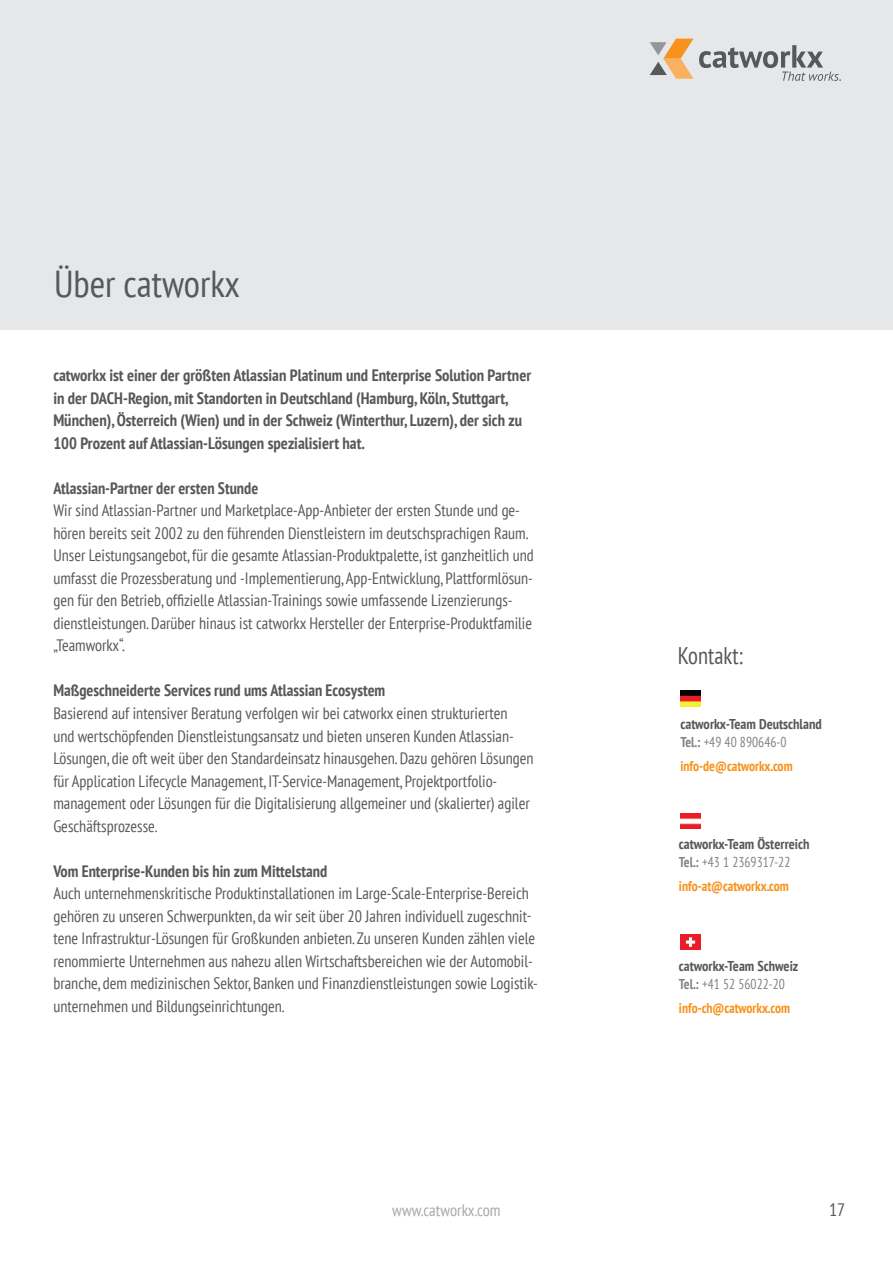
<style>
.page{position:relative;width:893px;height:1263px;background:#fff}
.page>*{position:absolute;margin:0;border:0;box-sizing:border-box;transform-origin:0 0}
.t1{font:condensed 37.5px "PT Sans";color:#57585a}
.t2{font:condensed 24px "PT Sans";color:#57585a;scale:.95 1}
.t3{font:condensed 18px "PT Sans";color:#57585a}
.t4{font:condensed 16.5px/22.5px "PT Sans";color:#57585a}
.t5{font:700 condensed 16.5px/22.5px "PT Sans";color:#57585a}
.t6{font:condensed 16.5px "PT Sans";color:#a8a9ad}
.t7{font:700 condensed 14.25px/18px "PT Sans";color:#57585a}
.t8{font:700 condensed 14.25px "PT Sans";color:#f7931d;scale:.95 1}
.s1{color:#808285}
.s2{font-weight:400;color:#808285}
</style>
<div class="page">
<div style="left:0;top:0;width:893px;height:330px;background:#e6e7e9"></div>
<svg style="left:650px;top:39px;width:43px;height:40px"></svg>
<svg style="left:699px;top:45px;width:142px;height:36px"></svg>
<img style="left:680px;top:691px;width:20px;height:15px">
<img style="left:680px;top:813px;width:20px;height:16px">
<img style="left:680px;top:935px;width:20px;height:15px">
<h1 class="t1" style="left:54px;top:260px;width:187px">Über catworkx</h1>
<p class="t5" style="left:53px;top:364px;width:479px">catworkx ist einer der größten Atlassian Platinum und Enterprise Solution Partner in der DACH-Region, mit Standorten in Deutschland (Hamburg, Köln, Stuttgart, München), Österreich (Wien) und in der Schweiz (Winterthur, Luzern), der sich zu 100 Prozent auf Atlassian-Lösungen spezialisiert hat.</p>
<p class="t5" style="left:53px;top:476px;width:206px">Atlassian-Partner der ersten Stunde</p>
<p class="t4" style="left:53px;top:499px;width:482px">Wir sind Atlassian-Partner und Marketplace-App-Anbieter der ersten Stunde und ge&shy;hören bereits seit 2002 zu den führenden Dienstleistern im deutschsprachigen Raum.<br>Unser Leistungsangebot, für die gesamte Atlassian-Produktpalette, ist ganzheitlich und umfasst die Prozessberatung und -Implementierung, App-Entwicklung, Plattformlösun&shy;gen für den Betrieb, offizielle Atlassian-Trainings sowie umfassende Lizenzierungs&shy;dienstleistungen. Darüber hinaus ist catworkx Hersteller der Enterprise-Produktfamilie „Teamworkx“.</p>
<p class="t5" style="left:53px;top:679px;width:333px">Maßgeschneiderte Services rund ums Atlassian Ecosystem</p>
<p class="t4" style="left:53px;top:701px;width:482px">Basierend auf intensiver Beratung verfolgen wir bei catworkx einen strukturierten<br>und wertschöpfenden Dienstleistungsansatz und bieten unseren Kunden Atlassian-Lösungen, die oft weit über den Standardeinsatz hinausgehen. Dazu gehören Lösungen für Application Lifecycle Management, IT-Service-Management, Projektportfolio&shy;management oder Lösungen für die Digitalisierung allgemeiner und (skalierter) agiler Geschäftsprozesse.</p>
<p class="t5" style="left:53px;top:859px;width:275px">Vom Enterprise-Kunden bis hin zum Mittelstand</p>
<p class="t4" style="left:53px;top:882px;width:486px">Auch unternehmenskritische Produktinstallationen im Large-Scale-Enterprise-Bereich gehören zu unseren Schwerpunkten, da wir seit über 20 Jahren individuell zugeschnit&shy;tene Infrastruktur-Lösungen für Großkunden anbieten. Zu unseren Kunden zählen viele renommierte Unternehmen aus nahezu allen Wirtschaftsbereichen wie der Automobil&shy;branche, dem medizinischen Sektor, Banken und Finanzdienstleistungen sowie Logistik&shy;unternehmen und Bildungseinrichtungen.</p>
<h2 class="t2" style="left:678px;top:640px;width:70px">Kontakt:</h2>
<p class="t7" style="left:680px;top:714px;width:143px">catworkx-Team Deutschland<br><span class="s1">Tel.:</span> <span class="s2">+49 40 890646-0</span></p>
<p class="t8" style="left:680px;top:756px;width:120px">info-de@catworkx.com</p>
<p class="t7" style="left:679px;top:835px;width:132px">catworkx-Team Österreich<br><span class="s1">Tel.:</span> <span class="s2">+43 1 2369317-22</span></p>
<p class="t8" style="left:679px;top:877px;width:117px">info-at@catworkx.com</p>
<p class="t7" style="left:679px;top:957px;width:121px">catworkx-Team Schweiz<br><span class="s1">Tel.:</span> <span class="s2">+41 52 56022-20</span></p>
<p class="t8" style="left:679px;top:998px;width:119px">info-ch@catworkx.com</p>
<p class="t6" style="left:392px;top:1199px;width:110px">www.catworkx.com</p>
<p class="t3" style="left:829px;top:1198px;width:18px">17</p>
</div>
